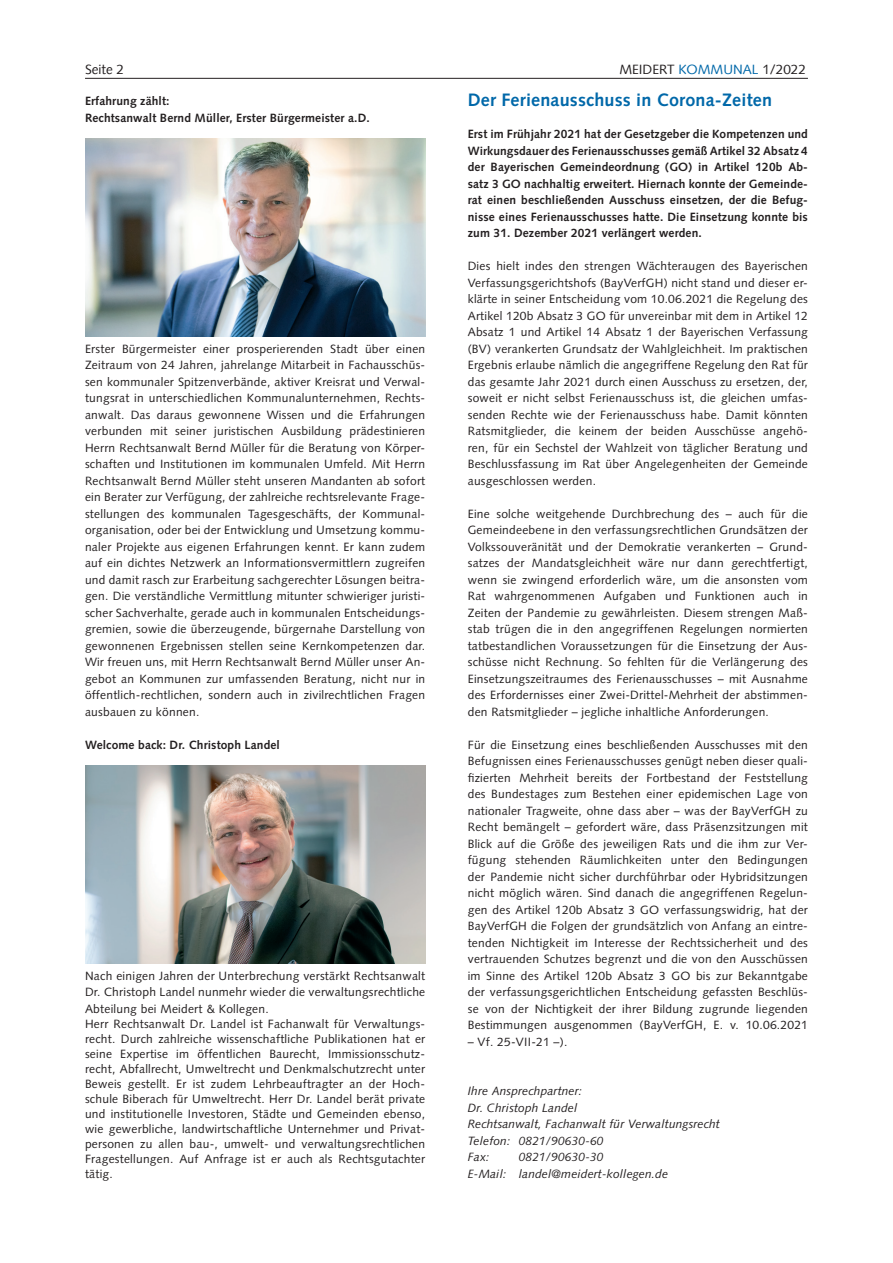
<style>
.page{position:relative;width:893px;height:1263px;background:#fff}
.page>*{position:absolute;margin:0;border:0;box-sizing:border-box;transform-origin:0 0}
.t1{font:700 18px "Syntax LT Std";letter-spacing:.01em;color:#0068a9}
.t2{font:13.5px "Syntax Com";color:#231f20}
.t3{font:12px/16.5px "Syntax LT Std";letter-spacing:.02em;color:#231f20}
.t4{font:700 12px/16.5px "Syntax LT Std";letter-spacing:.01em;color:#231f20;text-align:justify}
.t5{font:italic 12px "Syntax LT Std";letter-spacing:.01em;color:#231f20}
.s1{color:#0068a9}
</style>
<div class="page">
<hr style="left:85px;top:78px;width:723px;height:1px;background:#231f20">
<img style="left:85px;top:138px;width:340px;height:198px">
<img style="left:85px;top:765px;width:340px;height:198px">
<p class="t2" style="left:85px;top:61px;width:41px">Seite 2</p>
<p class="t2" style="left:619px;top:61px;width:188px">MEIDERT <span class="s1">KOMMUNAL</span> 1/2022</p>
<p class="t4" style="left:85px;top:93px;width:86px">Erfahrung zählt:</p>
<p class="t4" style="left:85px;top:109px;width:286px">Rechtsanwalt Bernd Müller, Erster Bürgermeister a.D.</p>
<p class="t1" style="left:468px;top:90px;width:306px">Der Ferienausschuss in Corona-Zeiten</p>
<p class="t4" style="left:468px;top:126px;width:342px">Erst im Frühjahr 2021 hat der Gesetzgeber die Kompetenzen und Wirkungsdauer des Ferienausschusses gemäß Artikel 32 Absatz 4 der Bayerischen Gemeindeordnung (GO) in Artikel 120b Ab&shy;satz 3 GO nachhaltig erweitert. Hiernach konnte der Gemeinde&shy;rat einen beschließenden Ausschuss einsetzen, der die Befug&shy;nisse eines Ferienausschusses hatte. Die Einsetzung konnte bis zum 31. Dezember 2021 verlängert werden.</p>
<p class="t3" style="left:468px;top:258px;width:342px;text-align:justify">Dies hielt indes den strengen Wächteraugen des Bayerischen Verfassungsgerichtshofs (BayVerfGH) nicht stand und dieser er&shy;klärte in seiner Entscheidung vom 10.06.2021 die Regelung des Artikel 120b Absatz 3 GO für unvereinbar mit dem in Artikel 12<br>Absatz 1 und Artikel 14 Absatz 1 der Bayerischen Verfassung (BV) verankerten Grundsatz der Wahlgleichheit. Im praktischen Ergebnis erlaube nämlich die angegriffene Regelung den Rat für das gesamte Jahr 2021 durch einen Ausschuss zu ersetzen, der, soweit er nicht selbst Ferienausschuss ist, die gleichen umfas&shy;senden Rechte wie der Ferienausschuss habe. Damit könnten Ratsmitglieder, die keinem der beiden Ausschüsse angehö&shy;ren, für ein Sechstel der Wahlzeit von täglicher Beratung und Beschlussfassung im Rat über Angelegenheiten der Gemeinde ausgeschlossen werden.</p>
<p class="t3" style="left:468px;top:505px;width:342px;text-align:justify">Eine solche weitgehende Durchbrechung des – auch für die Gemeindeebene in den verfassungsrechtlichen Grundsätzen der Volkssouveränität und der Demokratie verankerten – Grund&shy;satzes der Mandatsgleichheit wäre nur dann gerechtfertigt, wenn sie zwingend erforderlich wäre, um die ansonsten vom Rat wahrgenommenen Aufgaben und Funktionen auch in Zeiten der Pandemie zu gewährleisten. Diesem strengen Maß&shy;stab trügen die in den angegriffenen Regelungen normierten tatbestandlichen Voraussetzungen für die Einsetzung der Aus&shy;schüsse nicht Rechnung. So fehlten für die Verlängerung des Einsetzungszeitraumes des Ferienausschusses – mit Ausnahme des Erfordernisses einer Zwei-Drittel-Mehrheit der abstimmen&shy;den Ratsmitglieder – jegliche inhaltliche Anforderungen.</p>
<p class="t3" style="left:468px;top:736px;width:342px">Für die Einsetzung eines beschließenden Ausschusses mit den Befugnissen eines Ferienausschusses genügt neben dieser quali&shy;fizierten Mehrheit bereits der Fortbestand der Feststellung des Bundestages zum Bestehen einer epidemischen Lage von nationaler Tragweite, ohne dass aber – was der BayVerfGH zu Recht bemängelt – gefordert wäre, dass Präsenzsitzungen mit Blick auf die Größe des jeweiligen Rats und die ihm zur Ver&shy;fügung stehenden Räumlichkeiten unter den Bedingungen der Pandemie nicht sicher durchführbar oder Hybridsitzungen nicht möglich wären. Sind danach die angegriffenen Regelun&shy;gen des Artikel 120b Absatz 3 GO verfassungswidrig, hat der BayVerfGH die Folgen der grundsätzlich von Anfang an eintre&shy;tenden Nichtigkeit im Interesse der Rechtssicherheit und des vertrauenden Schutzes begrenzt und die von den Ausschüssen im Sinne des Artikel 120b Absatz 3 GO bis zur Bekanntgabe der verfassungsgerichtlichen Entscheidung gefassten Beschlüs&shy;se von der Nichtigkeit der ihrer Bildung zugrunde liegenden Bestimmungen ausgenommen (BayVerfGH, E. v. 10.06.2021</p>
<p class="t3" style="left:468px;top:1033px;width:101px">– Vf. 25-VII-21 –).</p>
<p class="t5" style="left:468px;top:1084px;width:116px">Ihre Ansprechpartner:</p>
<p class="t5" style="left:468px;top:1101px;width:111px">Dr. Christoph Landel</p>
<p class="t5" style="left:468px;top:1117px;width:254px">Rechtsanwalt, Fachanwalt für Verwaltungsrecht</p>
<p class="t5" style="left:468px;top:1134px;width:137px">Telefon: 0821/90630-60</p>
<p class="t5" style="left:468px;top:1150px;width:23px">Fax:</p>
<p class="t5" style="left:519px;top:1150px;width:86px">0821/90630-30</p>
<p class="t5" style="left:468px;top:1167px;width:202px">E-Mail: landel@meidert-kollegen.de</p>
<p class="t3" style="left:85px;top:340px;width:342px">Erster Bürgermeister einer prosperierenden Stadt über einen Zeitraum von 24 Jahren, jahrelange Mitarbeit in Fachausschüs&shy;sen kommunaler Spitzenverbände, aktiver Kreisrat und Verwal&shy;tungsrat in unterschiedlichen Kommunalunternehmen, Rechts&shy;anwalt. Das daraus gewonnene Wissen und die Erfahrungen verbunden mit seiner juristischen Ausbildung prädestinieren Herrn Rechtsanwalt Bernd Müller für die Beratung von Körper&shy;schaften und Institutionen im kommunalen Umfeld. Mit Herrn Rechtsanwalt Bernd Müller steht unseren Mandanten ab sofort ein Berater zur Verfügung, der zahlreiche rechtsrelevante Frage&shy;stellungen des kommunalen Tagesgeschäfts, der Kommunal&shy;organisation, oder bei der Entwicklung und Umsetzung kommu&shy;naler Projekte aus eigenen Erfahrungen kennt. Er kann zudem auf ein dichtes Netzwerk an Informationsvermittlern zugreifen und damit rasch zur Erarbeitung sachgerechter Lösungen beitra&shy;gen. Die verständliche Vermittlung mitunter schwieriger juristi&shy;scher Sachverhalte, gerade auch in kommunalen Entscheidungs&shy;gremien, sowie die überzeugende, bürgernahe Darstellung von gewonnenen Ergebnissen stellen seine Kernkompetenzen dar.<br>Wir freuen uns, mit Herrn Rechtsanwalt Bernd Müller unser An&shy;gebot an Kommunen zur umfassenden Beratung, nicht nur in öffentlich-rechtlichen, sondern auch in zivilrechtlichen Fragen ausbauen zu können.</p>
<p class="t4" style="left:85px;top:736px;width:196px">Welcome back: Dr. Christoph Landel</p>
<p class="t3" style="left:85px;top:967px;width:342px;text-align:justify">Nach einigen Jahren der Unterbrechung verstärkt Rechtsanwalt Dr. Christoph Landel nunmehr wieder die verwaltungsrechtliche Abteilung bei Meidert &amp; Kollegen.</p>
<p class="t3" style="left:85px;top:1016px;width:342px;line-height:15px">Herr Rechtsanwalt Dr. Landel ist Fachanwalt für Verwaltungs&shy;recht. Durch zahlreiche wissenschaftliche Publikationen hat er seine Expertise im öffentlichen Baurecht, Immissionsschutz&shy;recht, Abfallrecht, Umweltrecht und Denkmalschutzrecht unter Beweis gestellt. Er ist zudem Lehrbeauftragter an der Hoch&shy;schule Biberach für Umweltrecht. Herr Dr. Landel berät private und institutionelle Investoren, Städte und Gemeinden ebenso, wie gewerbliche, landwirtschaftliche Unternehmer und Privat&shy;personen zu allen bau-, umwelt- und verwaltungsrechtlichen Fragestellungen. Auf Anfrage ist er auch als Rechtsgutachter tätig.</p>
</div>
